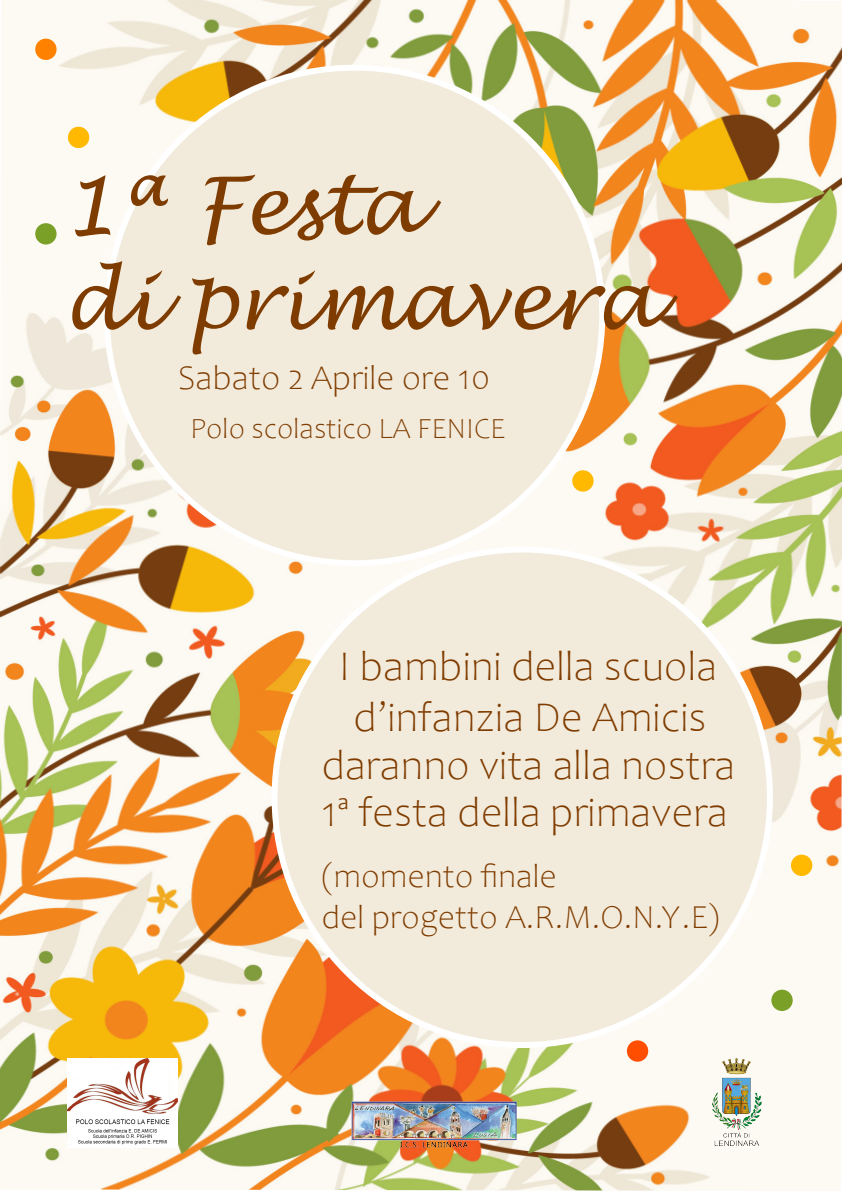
<style>
.page{position:relative;width:842px;height:1191px;background:#fff}
.page>*{position:absolute;margin:0;border:0;box-sizing:border-box;transform-origin:0 0}
.t1{font:italic 79.1px/94.9px "Lucida Handwriting";color:#7f3c00}
.t2{font:300 42.6px/48.9px "Candara";color:#7f3c00;text-align:center}
.t3{font:300 34.7px "Candara";color:#7f3c00}
.t4{font:300 33.7px/40.5px "Candara";color:#7f3c00}
.t5{font:300 29.3px "Candara";color:#7f3c00}
</style>
<div class="page">
<img style="left:0;top:0;width:842px;height:1191px">
<div style="left:107px;top:68px;width:495px;height:495px;background:#f2eada;border-radius:50%"></div>
<div style="left:275px;top:548px;width:495px;height:495px;background:#f2eada;border-radius:50%"></div>
<div style="left:572px;top:470px;width:22px;height:21px;background:#ffb900;border-radius:50%"></div>
<div style="left:68px;top:127px;width:21px;height:21px;background:#ffb900;border-radius:50%"></div>
<div style="left:791px;top:854px;width:21px;height:22px;background:#ffb900;border-radius:50%"></div>
<div style="left:35px;top:223px;width:22px;height:21px;background:#7aa028;border-radius:50%"></div>
<div style="left:35px;top:39px;width:22px;height:21px;background:#ff8100;border-radius:50%"></div>
<div style="left:627px;top:1040px;width:21px;height:21px;background:#ff4e00;border-radius:50%"></div>
<img style="left:68px;top:1058px;width:110px;height:89px">
<img style="left:352px;top:1101px;width:165px;height:47px">
<img style="left:712px;top:1058px;width:49px;height:87px">
<div style="left:771px;top:989px;width:22px;height:22px;background:#7aa028;border-radius:50%"></div>
<h1 class="t1" style="left:63px;top:161px;width:596px">1ª Festa<br>di primavera</h1>
<p class="t3" style="left:178px;top:359px;width:314px">Sabato 2 Aprile ore 10</p>
<p class="t5" style="left:190px;top:412px;width:317px">Polo scolastico LA FENICE</p>
<p class="t2" style="left:322px;top:642px;width:415px">I bambini della scuola d’infanzia De Amicis daranno vita alla nostra<br>1ª festa della primavera</p>
<p class="t4" style="left:322px;top:856px;width:400px">(momento finale<br>del progetto A.R.M.O.N.Y.E)</p>
</div>
